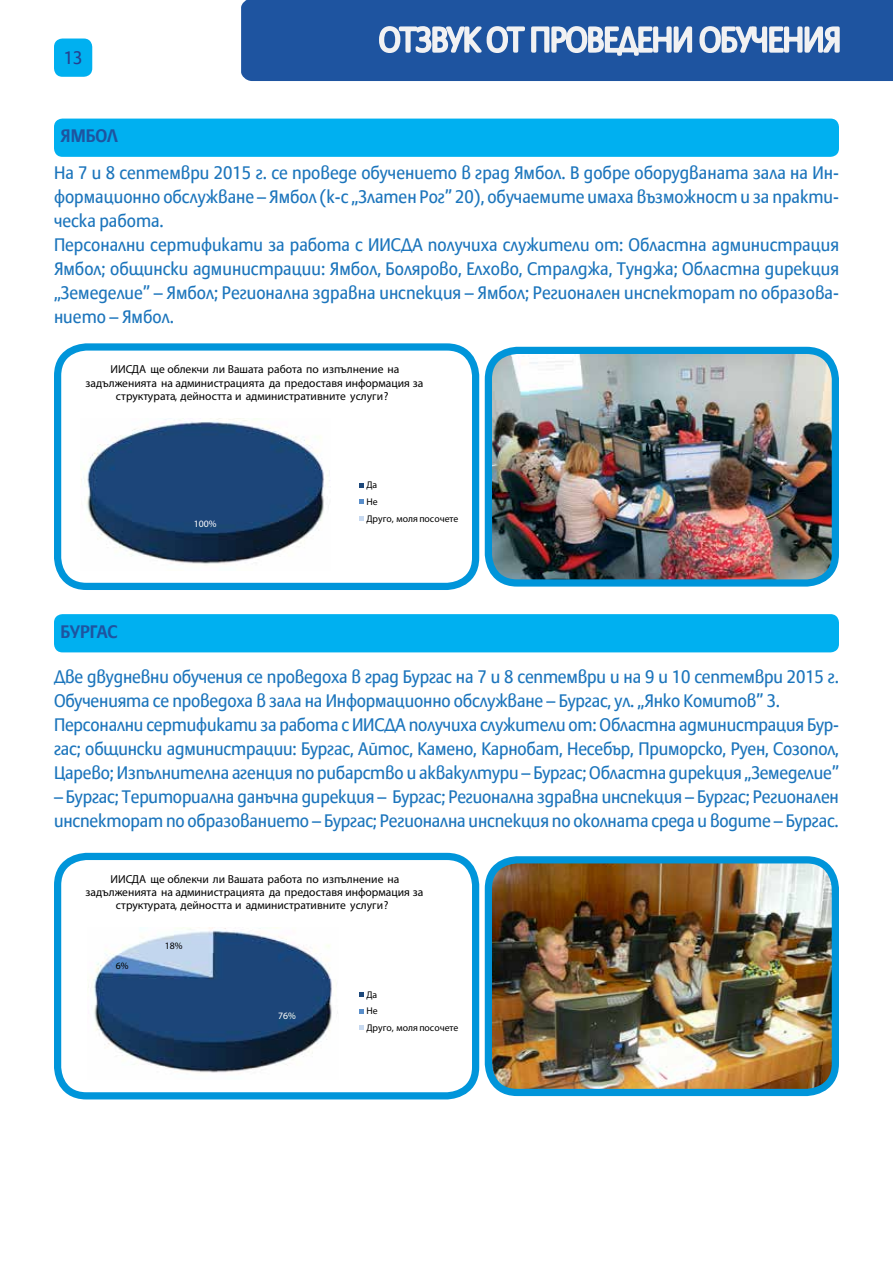
<style>
.page{position:relative;width:893px;height:1263px;background:#fff}
.page>*{position:absolute;margin:0;border:0;box-sizing:border-box;transform-origin:0 0}
.t1{font:18px/24px "Allianz Sans Cyr";letter-spacing:-.01em;color:#1c75bc}
.t2{font:18px "Allianz Sans Bold Cyr";letter-spacing:-.01em;color:#1e54a0}
.t3{font:18px "Allianz Sans Cyr";color:#25408f}
.t4{font:11.55px/13.4px "Times New Roman";color:#000;text-align:center}
.t5{font:9.75px/16.5px "Times New Roman";color:#000}
.t6{font:9.75px "Times New Roman";color:#fff}
</style>
<div class="page">
<div style="left:54px;top:39px;width:38px;height:38px;background:#00b0f0;border-radius:9px"></div>
<div style="left:54px;top:119px;width:785px;height:38px;background:#00b0f0;border-radius:9px"></div>
<div style="left:54px;top:614px;width:785px;height:38px;background:#00b0f0;border-radius:9px"></div>
<img style="left:493px;top:355px;width:338px;height:224px">
<div style="left:485px;top:347px;width:354px;height:240px;border:7px solid #0095da;border-radius:29px"></div>
<img style="left:493px;top:864px;width:338px;height:224px">
<div style="left:485px;top:856px;width:354px;height:240px;border:7px solid #0095da;border-radius:29px"></div>
<svg style="left:62px;top:351px;width:409px;height:231px"></svg>
<svg style="left:359px;top:483px;width:5px;height:4px"></svg>
<svg style="left:359px;top:499px;width:5px;height:5px"></svg>
<svg style="left:359px;top:516px;width:5px;height:5px"></svg>
<img style="left:80px;top:419px;width:251px;height:151px">
<div style="left:54px;top:343px;width:425px;height:247px;border:7px solid #0095da;border-radius:29px"></div>
<svg style="left:62px;top:861px;width:411px;height:230px"></svg>
<svg style="left:359px;top:992px;width:5px;height:5px"></svg>
<svg style="left:359px;top:1009px;width:5px;height:4px"></svg>
<svg style="left:359px;top:1025px;width:5px;height:5px"></svg>
<img style="left:88px;top:927px;width:250px;height:152px">
<div style="left:54px;top:853px;width:425px;height:246px;border:7px solid #0095da;border-radius:29px"></div>
<div style="left:241px;top:0;width:652px;height:81px;background:#1e54a0"></div>
<svg style="left:377px;top:8px;width:464px;height:58px"></svg>
<p class="t3" style="left:64px;top:47px;width:20px">13</p>
<p class="t2" style="left:60px;top:125px;width:59px">ЯМБОЛ</p>
<p class="t1" style="left:54px;top:161px;width:786px">На 7 и 8 септември 2015 г. се проведе обучението в град Ямбол. В добре оборудваната зала на Ин&shy;формационно обслужване – Ямбол (к-с „Златен Рог” 20), обучаемите имаха възможност и за практи&shy;ческа работа.<br>Персонални сертификати за работа с ИИСДА получиха служители от: Областна администрация Ямбол; общински администрации: Ямбол, Болярово, Елхово, Стралджа, Тунджа; Областна дирекция „Земеделие” – Ямбол; Регионална здравна инспекция – Ямбол; Регионален инспекторат по образова&shy;нието – Ямбол.</p>
<p class="t4" style="left:85px;top:362px;width:339px">ИИСДА ще облекчи ли Вашата работа по изпълнение на задълженията на администрацията да предоставя информация за структурата, дейността и административните услуги?</p>
<p class="t2" style="left:60px;top:620px;width:59px">БУРГАС</p>
<p class="t6" style="left:194px;top:518px;width:24px">100%</p>
<p class="t5" style="left:366px;top:477px;width:94px">Да<br>Не<br>Друго, моля посочете</p>
<p class="t1" style="left:54px;top:665px;width:786px">Две двудневни обучения се проведоха в град Бургас на 7 и 8 септември и на 9 и 10 септември 2015 г.<br>Обученията се проведоха в зала на Информационно обслужване – Бургас, ул. „Янко Комитов” 3.<br>Персонални сертификати за работа с ИИСДА получиха служители от: Областна администрация Бур&shy;гас; общински администрации: Бургас, Айтос, Камено, Карнобат, Несебър, Приморско, Руен, Созопол, Царево; Изпълнителна агенция по рибарство и аквакултури – Бургас; Областна дирекция „Земеделие”</p>
<p class="t1" style="left:54px;top:785px;width:786px">– Бургас; Териториална данъчна дирекция – Бургас; Регионална здравна инспекция – Бургас; Регионален инспекторат по образованието – Бургас; Регионална инспекция по околната среда и водите – Бургас.</p>
<p class="t4" style="left:85px;top:872px;width:339px">ИИСДА ще облекчи ли Вашата работа по изпълнение на задълженията на администрацията да предоставя информация за структурата, дейността и административните услуги?</p>
<p class="t5" style="left:116px;top:958px;width:14px">6%</p>
<p class="t5" style="left:165px;top:937px;width:19px">18%</p>
<p class="t6" style="left:278px;top:1010px;width:19px">76%</p>
<p class="t5" style="left:366px;top:986px;width:94px">Да<br>Не<br>Друго, моля посочете</p>
</div>
